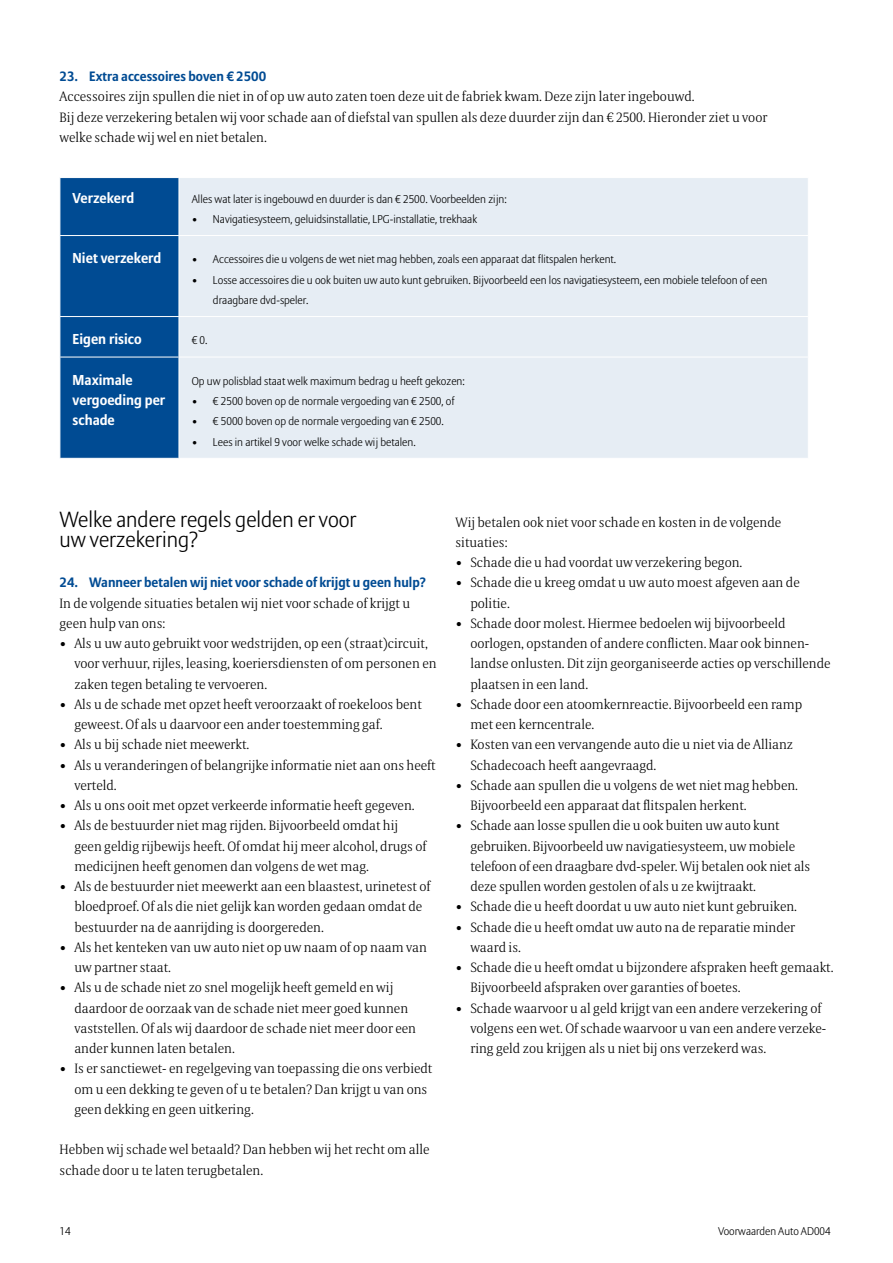
<style>
.page{position:relative;width:893px;height:1263px;background:#fff}
.page>*{position:absolute;margin:0;border:0;box-sizing:border-box;transform-origin:0 0}
.t1{font:300 21.75px/20.2px "Allianz Sans";color:#000}
.t2{font:700 14.25px/20.2px "Allianz Sans";color:#fff}
.t3{font:300 13.5px/20.2px "Allianz Serif";color:#000}
.t4{font:700 13.5px "Allianz Sans";color:#004b93}
.t5{font:300 11.25px/20.2px "Allianz Sans";color:#000}
.t6{font:300 11.1px "Allianz Sans";color:#000}
</style>
<div class="page">
<div style="left:61px;top:178px;width:118px;height:280px;background:#004b93"></div>
<div style="left:180px;top:178px;width:628px;height:280px;background:#e6edf4"></div>
<hr style="left:60px;top:235px;width:119px;height:1px;background:#fff">
<hr style="left:179px;top:235px;width:630px;height:1px;background:#fff">
<hr style="left:60px;top:316px;width:119px;height:1px;background:#fff">
<hr style="left:179px;top:316px;width:630px;height:1px;background:#fff">
<hr style="left:60px;top:357px;width:119px;height:1px;background:#fff">
<hr style="left:179px;top:357px;width:630px;height:1px;background:#fff">
<p class="t4" style="left:60px;top:68px;width:208px">23. Extra accessoires boven € 2500</p>
<p class="t3" style="left:60px;top:86px;width:709px">Accessoires zijn spullen die niet in of op uw auto zaten toen deze uit de fabriek kwam. Deze zijn later ingebouwd.<br>Bij deze verzekering betalen wij voor schade aan of diefstal van spullen als deze duurder zijn dan € 2500. Hieronder ziet u voor welke schade wij wel en niet betalen.</p>
<p class="t2" style="left:73px;top:187px;width:63px">Verzekerd</p>
<p class="t5" style="left:192px;top:188px;width:316px">Alles wat later is ingebouwd en duurder is dan € 2500. Voorbeelden zijn:</p>
<p class="t5" style="left:192px;top:209px;width:287px">• Navigatiesysteem, geluidsinstallatie, LPG-installatie, trekhaak</p>
<p class="t2" style="left:73px;top:248px;width:90px">Niet verzekerd</p>
<p class="t5" style="left:192px;top:249px;width:426px">• Accessoires die u volgens de wet niet mag hebben, zoals een apparaat dat flitspalen herkent.</p>
<p class="t5" style="left:213px;top:269px;width:556px;text-indent:-21px">• Losse accessoires die u ook buiten uw auto kunt gebruiken. Bijvoorbeeld een los navigatiesysteem, een mobiele telefoon of een draagbare dvd-speler.</p>
<p class="t2" style="left:73px;top:329px;width:70px">Eigen risico</p>
<p class="t5" style="left:192px;top:330px;width:17px">€ 0.</p>
<p class="t2" style="left:73px;top:369px;width:94px">Maximale vergoeding per schade</p>
<p class="t5" style="left:192px;top:371px;width:275px">Op uw polisblad staat welk maximum bedrag u heeft gekozen:</p>
<p class="t5" style="left:192px;top:391px;width:264px">• € 2500 boven op de normale vergoeding van € 2500, of</p>
<p class="t5" style="left:192px;top:411px;width:254px">• € 5000 boven op de normale vergoeding van € 2500.</p>
<p class="t5" style="left:192px;top:431px;width:225px">• Lees in artikel 9 voor welke schade wij betalen.</p>
<h1 class="t1" style="left:60px;top:508px;width:299px">Welke andere regels gelden er voor uw verzekering?</h1>
<p class="t4" style="left:60px;top:574px;width:368px">24. Wanneer betalen wij niet voor schade of krijgt u geen hulp?</p>
<p class="t3" style="left:60px;top:592px;width:352px">In de volgende situaties betalen wij niet voor schade of krijgt u geen hulp van ons:</p>
<p class="t3" style="left:74px;top:633px;width:364px;text-indent:-15px">• Als u uw auto gebruikt voor wedstrijden, op een (straat)circuit, voor verhuur, rijles, leasing, koeriersdiensten of om personen en zaken tegen betaling te vervoeren.</p>
<p class="t3" style="left:74px;top:694px;width:349px;text-indent:-15px">• Als u de schade met opzet heeft veroorzaakt of roekeloos bent geweest. Of als u daarvoor een ander toestemming gaf.</p>
<p class="t3" style="left:60px;top:734px;width:191px">• Als u bij schade niet meewerkt.</p>
<p class="t3" style="left:74px;top:754px;width:363px;text-indent:-15px">• Als u veranderingen of belangrijke informatie niet aan ons heeft verteld.</p>
<p class="t3" style="left:60px;top:795px;width:357px">• Als u ons ooit met opzet verkeerde informatie heeft gegeven.</p>
<p class="t3" style="left:74px;top:815px;width:354px;text-indent:-15px">• Als de bestuurder niet mag rijden. Bijvoorbeeld omdat hij geen geldig rijbewijs heeft. Of omdat hij meer alcohol, drugs of medicijnen heeft genomen dan volgens de wet mag.</p>
<p class="t3" style="left:74px;top:876px;width:358px;text-indent:-15px">• Als de bestuurder niet meewerkt aan een blaastest, urinetest of bloedproef. Of als die niet gelijk kan worden gedaan omdat de bestuurder na de aanrijding is doorgereden.</p>
<p class="t3" style="left:74px;top:937px;width:354px;text-indent:-15px">• Als het kenteken van uw auto niet op uw naam of op naam van uw partner staat.</p>
<p class="t3" style="left:74px;top:977px;width:343px;text-indent:-15px">• Als u de schade niet zo snel mogelijk heeft gemeld en wij daardoor de oorzaak van de schade niet meer goed kunnen vaststellen. Of als wij daardoor de schade niet meer door een ander kunnen laten betalen.</p>
<p class="t3" style="left:74px;top:1058px;width:360px;text-indent:-15px">• Is er sanctiewet- en regelgeving van toepassing die ons verbiedt om u een dekking te geven of u te betalen? Dan krijgt u van ons geen dekking en geen uitkering.</p>
<p class="t3" style="left:60px;top:1139px;width:371px">Hebben wij schade wel betaald? Dan hebben wij het recht om alle schade door u te laten terugbetalen.</p>
<p class="t3" style="left:455px;top:511px;width:327px">Wij betalen ook niet voor schade en kosten in de volgende situaties:</p>
<p class="t3" style="left:455px;top:552px;width:288px">• Schade die u had voordat uw verzekering begon.</p>
<p class="t3" style="left:470px;top:572px;width:331px;text-indent:-15px">• Schade die u kreeg omdat u uw auto moest afgeven aan de politie.</p>
<p class="t3" style="left:470px;top:613px;width:362px;text-indent:-15px">• Schade door molest. Hiermee bedoelen wij bijvoorbeeld oorlogen, opstanden of andere conflicten. Maar ook binnen&shy;landse onlusten. Dit zijn georganiseerde acties op verschillende plaatsen in een land.</p>
<p class="t3" style="left:470px;top:694px;width:333px;text-indent:-15px">• Schade door een atoomkernreactie. Bijvoorbeeld een ramp met een kerncentrale.</p>
<p class="t3" style="left:470px;top:734px;width:324px;text-indent:-15px">• Kosten van een vervangende auto die u niet via de Allianz<br>Schadecoach heeft aangevraagd.</p>
<p class="t3" style="left:470px;top:775px;width:329px;text-indent:-15px">• Schade aan spullen die u volgens de wet niet mag hebben.<br>Bijvoorbeeld een apparaat dat flitspalen herkent.</p>
<p class="t3" style="left:470px;top:815px;width:341px;text-indent:-15px">• Schade aan losse spullen die u ook buiten uw auto kunt gebruiken. Bijvoorbeeld uw navigatiesysteem, uw mobiele telefoon of een draagbare dvd-speler. Wij betalen ook niet als deze spullen worden gestolen of als u ze kwijtraakt.</p>
<p class="t3" style="left:455px;top:896px;width:343px">• Schade die u heeft doordat u uw auto niet kunt gebruiken.</p>
<p class="t3" style="left:470px;top:916px;width:326px;text-indent:-15px">• Schade die u heeft omdat uw auto na de reparatie minder waard is.</p>
<p class="t3" style="left:470px;top:957px;width:365px;text-indent:-15px">• Schade die u heeft omdat u bijzondere afspraken heeft gemaakt.<br>Bijvoorbeeld afspraken over garanties of boetes.</p>
<p class="t3" style="left:470px;top:997px;width:357px;text-indent:-15px">• Schade waarvoor u al geld krijgt van een andere verzekering of volgens een wet. Of schade waarvoor u van een andere verzeke&shy;ring geld zou krijgen als u niet bij ons verzekerd was.</p>
<p class="t5" style="left:60px;top:1221px;width:13px">14</p>
<p class="t6" style="left:718px;top:1224px;width:114px">Voorwaarden Auto AD004</p>
</div>
